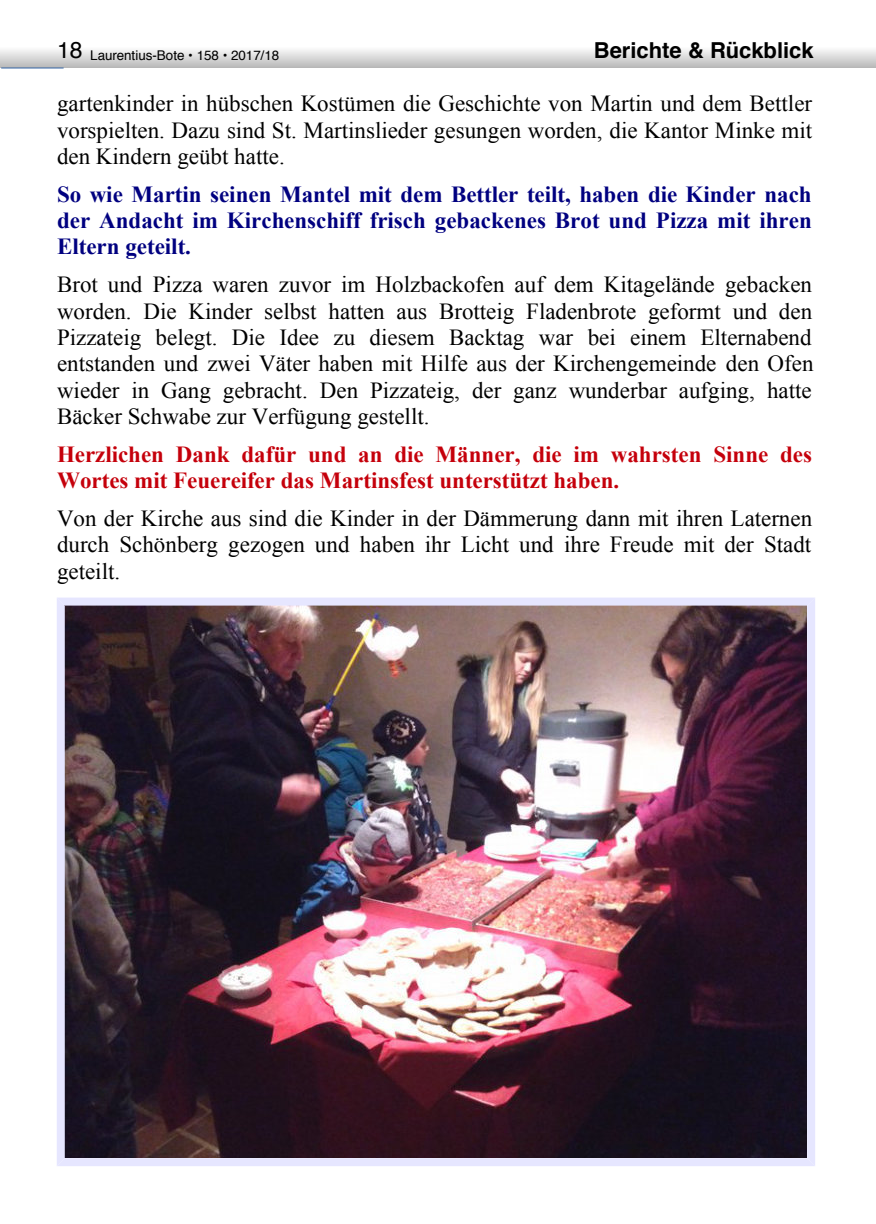
<style>
.page{position:relative;width:876px;height:1224px;background:#fff}
.page>*{position:absolute;margin:0;border:0;box-sizing:border-box;transform-origin:0 0}
.t1{font:23px/26.4px "Times New Roman";color:#000;text-align:justify}
.t2{font:700 23px/26.4px "Times New Roman";color:#000080;text-align:justify}
.t3{font:700 23px/26.4px "Times New Roman";color:#c5000b}
.t4{font:700 22px "Helvetica";color:#000}
.t5{font:13.4px "Helvetica";color:#000}
</style>
<div class="page">
<svg style="left:0;top:50px;width:876px;height:18px"></svg>
<hr style="left:1px;top:68px;width:63px;height:1px;background:#3465a4">
<img style="left:57px;top:598px;width:758px;height:568px">
<p class="t5" style="left:57px;top:50px;width:224px"><sup>18</sup> Laurentius-Bote • 158 • 2017/18</p>
<p class="t4" style="left:594px;top:41px;width:221px">Berichte &amp; Rückblick</p>
<p class="t1" style="left:57px;top:93px;width:757px">gartenkinder in hübschen Kostümen die Geschichte von Martin und dem Bettler vorspielten. Dazu sind St. Martinslieder gesungen worden, die Kantor Minke mit den Kindern geübt hatte.</p>
<p class="t2" style="left:57px;top:183px;width:756px">So wie Martin seinen Mantel mit dem Bettler teilt, haben die Kinder nach der Andacht im Kirchenschiff frisch gebackenes Brot und Pizza mit ihren Eltern geteilt.</p>
<p class="t1" style="left:57px;top:274px;width:758px">Brot und Pizza waren zuvor im Holzbackofen auf dem Kitagelände gebacken worden. Die Kinder selbst hatten aus Brotteig Fladenbrote geformt und den Pizzateig belegt. Die Idee zu diesem Backtag war bei einem Elternabend entstanden und zwei Väter haben mit Hilfe aus der Kirchengemeinde den Ofen wieder in Gang gebracht. Den Pizzateig, der ganz wunderbar aufging, hatte Bäcker Schwabe zur Verfügung gestellt.</p>
<p class="t3" style="left:57px;top:443px;width:756px">Herzlichen Dank dafür und an die Männer, die im wahrsten Sinne des<br>Wortes mit Feuereifer das Martinsfest unterstützt haben.</p>
<p class="t1" style="left:57px;top:507px;width:757px">Von der Kirche aus sind die Kinder in der Dämmerung dann mit ihren Laternen durch Schönberg gezogen und haben ihr Licht und ihre Freude mit der Stadt geteilt.</p>
</div>
